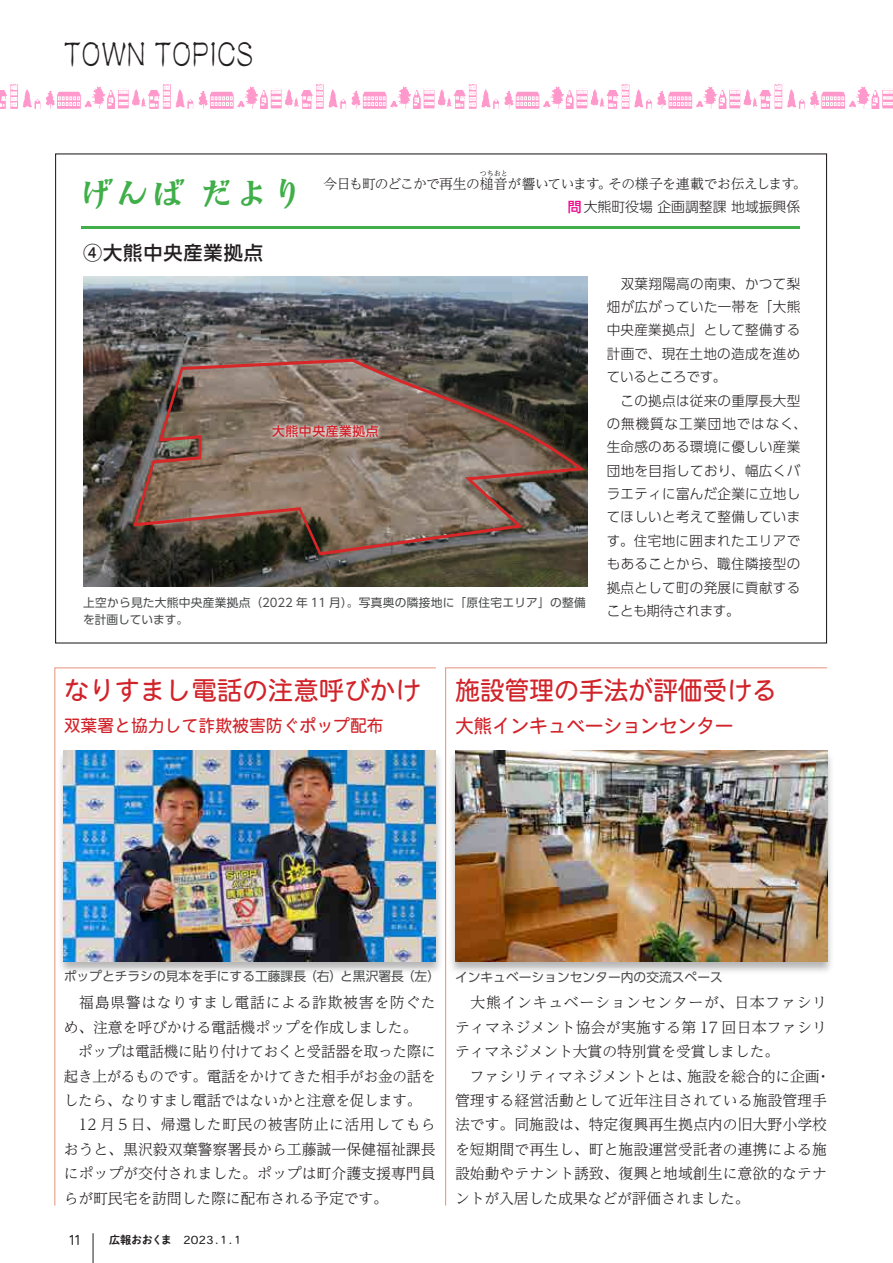
<style>
.page{position:relative;width:893px;height:1263px;background:#fff}
.page>*{position:absolute;margin:0;border:0;box-sizing:border-box;transform-origin:0 0}
.t1{font:700 34.05px "Moaria Std";letter-spacing:.05em;color:#40ae49}
.t2{font:31.95px "Reisho E1 Std";color:#231f20;scale:.8 1}
.t3{font:25.5px "Heisei Maru Go Std W4";color:#d1232a}
.t4{font:19.2px "Heisei Maru Go Std W4";letter-spacing:-.01em;color:#d1232a}
.t5{font:500 19.2px "UD Shin Go Pro";letter-spacing:.05em;color:#231f20}
.t6{font:16.95px "Heisei Maru Go Std W4";color:#d1232a}
.t7{font:300 14.85px/24.5px "UD Reimin Pr 6 N";color:#231f20}
.t8{font:300 14.85px "UD Reimin Pr 6 N";letter-spacing:.045em;color:#231f20}
.t9{font:300 13.8px/23.4px "UD Shin Go Pr 6 N";letter-spacing:.02em;color:#231f20}
.t10{font:300 13.8px "UD Reimin Pr 6 N";letter-spacing:-.04em;color:#231f20}
.t11{font:300 13.8px "UD Shin Go Pro";color:#231f20}
.t12{font:13.8px "Heisei Maru Go Std W4";color:#231f20;scale:.8 1}
.t13{font:12.75px "UD Shin Go Pr 6 N";color:#4b4c4d}
.t14{font:500 12.75px "UD Shin Go Pro";letter-spacing:.05em;color:#d1232a}
.t15{font:11.7px/17px "UD Shin Go Pro";letter-spacing:.025em;color:#4b4c4d}
.t16{font:11.1px "Heisei Maru Go Std W4";color:#231f20}
.t17{font:11.1px "P Shuei NM Go Std N B";letter-spacing:-.035em;color:#231f20}
.t18{font:300 6.9px "UD Reimin Pr 6 N";color:#231f20}
.s1{font-weight:500;color:#ed028c}
</style>
<div class="page">
<hr style="left:93px;top:1233px;width:1px;height:30px;background:#231f20">
<svg style="left:0;top:84px;width:893px;height:25px"></svg>
<div style="left:57px;top:750px;width:386px;height:224px;background:#231f20;opacity:.33"></div>
<img style="left:64px;top:750px;width:372px;height:211px">
<hr style="left:55px;top:668px;width:381px;height:1px;background:#e59279">
<hr style="left:55px;top:668px;width:1px;height:537px;background:#e59279">
<svg style="left:55px;top:153px;width:773px;height:491px"></svg>
<img style="left:83px;top:276px;width:505px;height:311px">
<svg style="left:131px;top:357px;width:457px;height:200px;background:#716054"></svg>
<div style="left:448px;top:750px;width:386px;height:224px;background:#231f20;opacity:.33"></div>
<img style="left:455px;top:750px;width:372px;height:211px">
<hr style="left:445px;top:668px;width:382px;height:1px;background:#e59279">
<hr style="left:445px;top:668px;width:1px;height:537px;background:#e59279">
<div style="left:268px;top:420px;width:115px;height:21px;background:#fff;opacity:.75"></div>
<h2 class="t2" style="left:64px;top:32px;width:239px">TOWN TOPICS</h2>
<p class="t18" style="left:480px;top:168px;width:29px">つちおと</p>
<p class="t10" style="left:324px;top:172px;width:278px">今日も町のどこかで再生の槌音が響いています</p>
<p class="t10" style="left:608px;top:172px;width:189px">その様子を連載でお伝えします</p>
<h1 class="t1" style="left:79px;top:169px;width:227px">げんばだより</h1>
<p class="t10" style="left:793px;top:172px;width:15px">。</p>
<p class="t10" style="left:598px;top:172px;width:15px">。</p>
<p class="t11" style="left:568px;top:195px;width:234px"><span class="s1">問</span>大熊町役場企画調整課地域振興係</p>
<p class="t5" style="left:83px;top:237px;width:181px">④大熊中央産業拠点</p>
<p class="t14" style="left:272px;top:420px;width:108px">大熊中央産業拠点</p>
<p class="t15" style="left:83px;top:593px;width:504px">上空から見た大熊中央産業拠点（2022 年 11 月）。写真奥の隣接地に「原住宅エリア」の整備を計画しています。</p>
<p class="t9" style="left:607px;top:271px;width:202px;text-indent:14px">双葉翔陽高の南東、かつて梨畑が広がっていた一帯を「大熊中央産業拠点」として整備する計画で、現在土地の造成を進めているところです。<br>　この拠点は従来の重厚長大型の無機質な工業団地ではなく、生命感のある環境に優しい産業団地を目指しており、幅広くバラエティに富んだ企業に立地してほしいと考えて整備しています。住宅地に囲まれたエリアでもあることから、職住隣接型の拠点として町の発展に貢献することも期待されます。</p>
<h3 class="t3" style="left:64px;top:673px;width:359px">なりすまし電話の注意呼びかけ</h3>
<p class="t6" style="left:64px;top:714px;width:321px">双葉署と協力して詐欺被害防ぐポップ配布</p>
<h3 class="t3" style="left:455px;top:673px;width:324px">施設管理の手法が評価受ける</h3>
<p class="t4" style="left:455px;top:713px;width:280px">大熊インキュベーションセンター</p>
<p class="t13" style="left:64px;top:965px;width:244px">ポップとチラシの見本を手にする工藤課長</p>
<p class="t13" style="left:304px;top:965px;width:40px">（右）</p>
<p class="t13" style="left:402px;top:965px;width:40px">（左(</p>
<p class="t13" style="left:340px;top:965px;width:65px">と黒沢署長</p>
<p class="t7" style="left:64px;top:990px;width:374px">　福島県警はなりすまし電話による詐欺被害を防ぐため、注意を呼びかける電話機ポップを作成しました。<br>　ポップは電話機に貼り付けておくと受話器を取った際に起き上がるものです。電話をかけてきた相手がお金の話をしたら、なりすまし電話ではないかと注意を促します。　12 月５日、帰還した町民の被害防止に活用してもらおうと、黒沢毅双葉警察署長から工藤誠一保健福祉課長にポップが交付されました。ポップは町介護支援専門員らが町民宅を訪問した際に配布される予定です。</p>
<p class="t12" style="left:69px;top:1231px;width:16px">11</p>
<p class="t17" style="left:109px;top:1232px;width:64px">広報おおくま</p>
<p class="t16" style="left:183px;top:1233px;width:62px">2023.１.１</p>
<p class="t13" style="left:455px;top:967px;width:269px">インキュベーションセンター内の交流スペース</p>
<p class="t8" style="left:455px;top:990px;width:374px">　大熊インキュベーションセンターが、日本ファシリ</p>
<p class="t7" style="left:455px;top:1014px;width:373px">ティマネジメント協会が実施する第 17 回日本ファシリ</p>
<p class="t7" style="left:455px;top:1039px;width:326px">ティマネジメント大賞の特別賞を受賞しました。</p>
<p class="t7" style="left:816px;top:1063px;width:16px">・</p>
<p class="t7" style="left:687px;top:1063px;width:134px">施設を総合的に企画</p>
<p class="t7" style="left:455px;top:1063px;width:374px">　ファシリティマネジメントとは、<br>管理する経営活動として近年注目されている施設管理手法です。同施設は、特定復興再生拠点内の旧大野小学校を短期間で再生し、町と施設運営受託者の連携による施設始動やテナント誘致、復興と地域創生に意欲的なテナントが入居した成果などが評価されました。</p>
</div>
